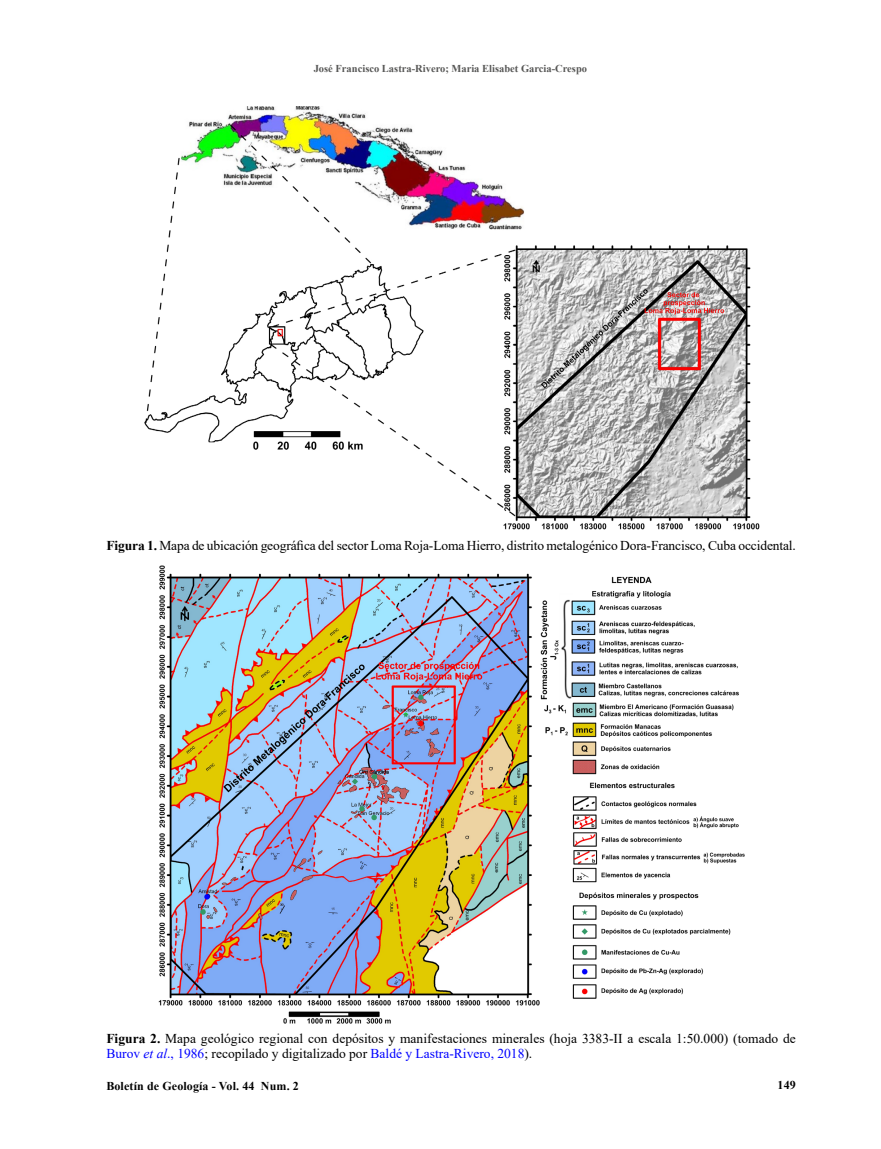
<style>
.page{position:relative;width:881px;height:1149px;background:#fff}
.page>*{position:absolute;margin:0;border:0;box-sizing:border-box;transform-origin:0 0}
.t1{font:13.5px/15px "Times New Roman";color:#000}
.t2{font:700 12px "Times New Roman";letter-spacing:.01em;color:#000}
.t3{font:700 10.5px "Times New Roman";color:#575756}
.s1{font-weight:700}
.s2{color:#00f}
.s3{font-style:italic;color:#00f}
</style>
<div class="page">
<img style="left:144px;top:106px;width:615px;height:424px">
<img style="left:158px;top:565px;width:586px;height:459px">
<p class="t3" style="left:313px;top:61px;width:275px">José Francisco Lastra-Rivero; Maria Elisabet Garcia-Crespo</p>
<p class="t1" style="left:106px;top:537px;width:690px"><span class="s1">Figura 1.</span> Mapa de ubicación geográfica del sector Loma Roja-Loma Hierro, distrito metalogénico Dora-Francisco, Cuba occidental.</p>
<p class="t1" style="left:106px;top:1030px;width:690px"><span class="s1">Figura 2.</span> Mapa geológico regional con depósitos y manifestaciones minerales (hoja 3383-II a escala 1:50.000) (tomado de<br><span class="s2">Burov</span> <span class="s3">et al</span><span class="s2">., 1986</span>; recopilado y digitalizado por <span class="s2">Baldé y Lastra-Rivero, 2018</span>).</p>
<p class="t2" style="left:106px;top:1076px;width:194px">Boletín de Geología - Vol. 44 Num. 2</p>
<p class="t2" style="left:777px;top:1076px;width:20px">149</p>
</div>
